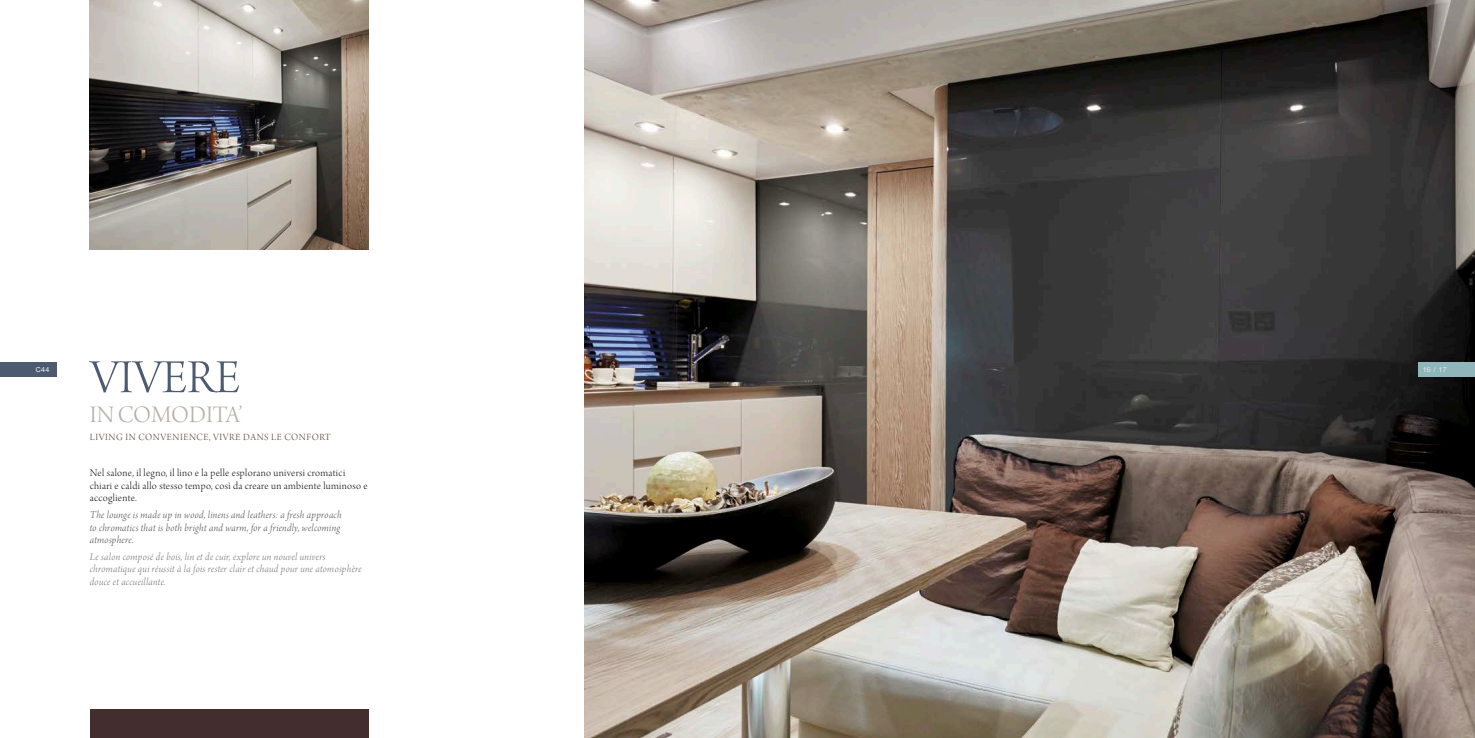
<style>
.page{position:relative;width:1475px;height:738px;background:#fff}
.page>*{position:absolute;margin:0;border:0;box-sizing:border-box;transform-origin:0 0}
.t1{font:50px "Arno Pro Light Display";color:#4c5a72}
.t2{font:25px "Arno Pro Light Display";color:#b8afa6}
.t3{font:11px/12.5px "Arno Pro Light Italic Display";letter-spacing:.025em;color:#7b7b7a}
.t4{font:11px/12.5px "Arno Pro Light Display";letter-spacing:.03em;color:#1c1c1b}
.t5{font:11px/12.5px "Arno Pro Light Italic Display";letter-spacing:.025em;color:#575656}
.t6{font:10px "Arno Pro Light Display";letter-spacing:.06em;color:#5f4439}
.t7{font:300 7px "Helvetica Neue";color:#fff}
.t8{font:7px "Helvetica Neue";color:#fff}
</style>
<div class="page">
<img style="left:584px;top:0;width:890px;height:737px">
<div style="left:1417px;top:361px;width:57px;height:15px;background:#90b6bb"></div>
<div style="left:90px;top:709px;width:279px;height:28px;background:#432d2f"></div>
<img style="left:90px;top:0;width:279px;height:249px">
<div style="left:0;top:361px;width:57px;height:15px;background:#4c5a72"></div>
<p class="t8" style="left:36px;top:365px;width:15px">C44</p>
<h1 class="t1" style="left:90px;top:350px;width:152px">VIVERE</h1>
<h2 class="t2" style="left:90px;top:401px;width:155px">IN COMODITA’</h2>
<p class="t6" style="left:90px;top:431px;width:242px">LIVING IN CONVENIENCE, VIVRE DANS LE CONFORT</p>
<p class="t4" style="left:90px;top:467px;width:279px">Nel salone, il legno, il lino e la pelle esplorano universi cromatici chiari e caldi allo stesso tempo, così da creare un ambiente luminoso e accogliente.</p>
<p class="t5" style="left:90px;top:509px;width:253px">The lounge is made up in wood, linens and leathers: a fresh approach to chromatics that is both bright and warm, for a friendly, welcoming atmosphere.</p>
<p class="t3" style="left:90px;top:550px;width:273px">Le salon composé de bois, lin et de cuir, explore un nouvel univers chromatique qui réussit à la fois rester clair et chaud pour une atomosphère douce et accueillante.</p>
<p class="t7" style="left:1422px;top:364px;width:25px">16 / 17</p>
</div>
